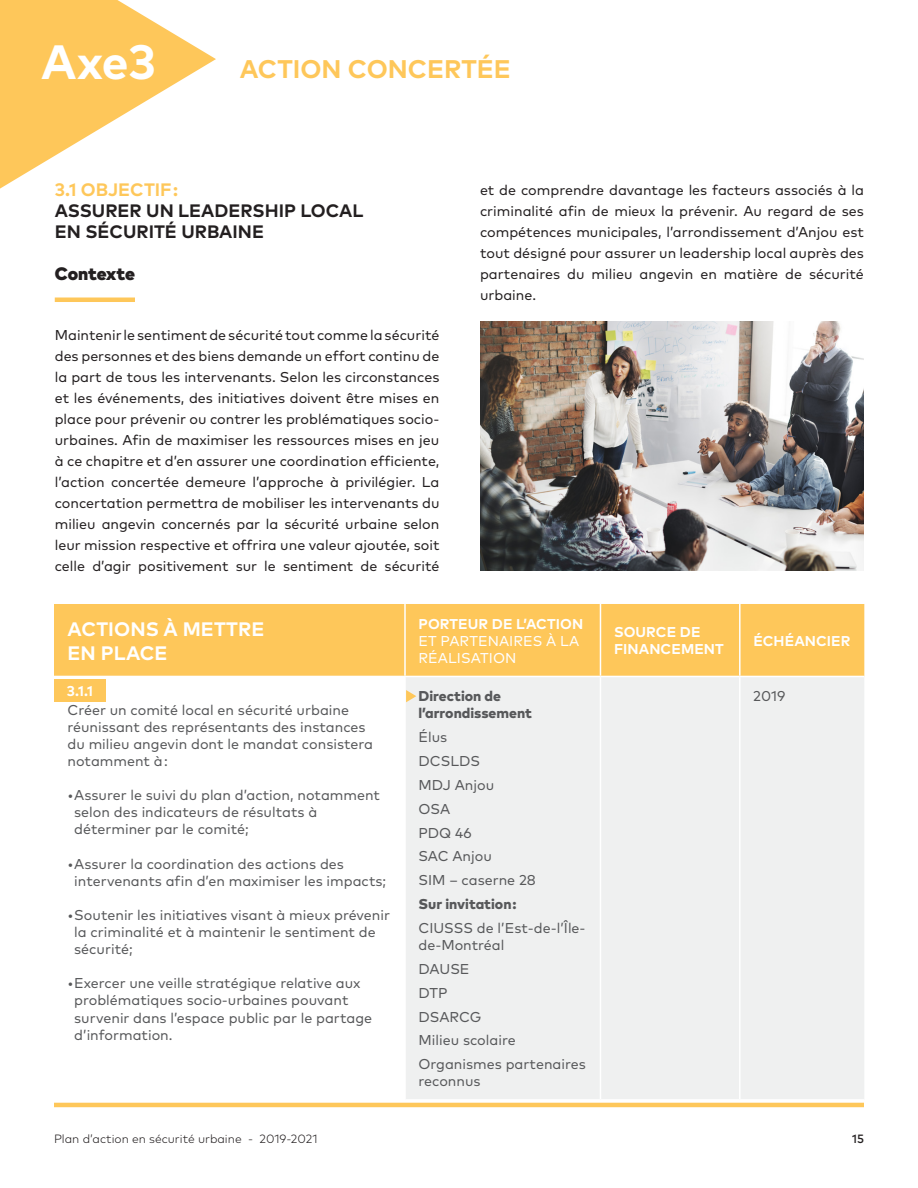
<style>
.page{position:relative;width:918px;height:1188px;background:#fff}
.page>*{position:absolute;margin:0;border:0;box-sizing:border-box;transform-origin:0 0}
.reg{font:700 48.15px "Mark Pro";color:#fff}
.reg-2{font:700 25.5px "Mark Pro";color:#fec75a}
.t1{font:700 19.5px "Mark Pro";letter-spacing:.005em;color:#fff}
.reg-3{font:700 18px/21px "Mark Pro";color:#231f20}
.reg-4{font:700 18px "Mark Pro";color:#fec75a}
.reg-5{font:900 18px "Mark Pro";letter-spacing:-.015em;color:#231f20}
.reg-6{font:14.25px/21px "Mark Pro";color:#231f20;text-align:justify}
.t2{font:14.25px/17.1px "Mark Pro";color:#57585a}
.t3{font:14.25px/17.1px "Mark Pro";letter-spacing:.005em;color:#fff}
.t4{font:800 14.25px/17.1px "Mark Pro";color:#57585a}
.t5{font:700 14.25px/17.1px "Mark Pro";letter-spacing:.005em;color:#fff}
.t6{font:300 12px "Mark Pro";color:#231f20}
.t7{font:500 12px "Mark Pro";color:#231f20}
.s1{font-weight:700}
</style>
<div class="page">
<img style="left:480px;top:322px;width:384px;height:248px">
<hr style="left:54px;top:1103px;width:810px;height:4px;background:#fec75a">
<svg style="left:0;top:0;width:216px;height:189px"></svg>
<hr style="left:55px;top:298px;width:80px;height:4px;background:#fec75a">
<div style="left:54px;top:604px;width:351px;height:72px;background:#fec75a"></div>
<div style="left:406px;top:604px;width:458px;height:72px;background:#fec75a"></div>
<div style="left:406px;top:677px;width:458px;height:422px;background:#eff0f0"></div>
<hr style="left:600px;top:677px;width:1px;height:422px;background:#fff">
<hr style="left:739px;top:677px;width:2px;height:422px;background:#fff">
<hr style="left:404px;top:604px;width:2px;height:72px;background:#fff">
<hr style="left:600px;top:604px;width:1px;height:72px;background:#fff">
<hr style="left:739px;top:604px;width:2px;height:72px;background:#fff">
<div style="left:54px;top:679px;width:52px;height:22px;background:#fec75a"></div>
<svg style="left:406px;top:690px;width:10px;height:12px"></svg>
<p class="reg" style="left:41px;top:25px;width:116px">Axe3</p>
<p class="reg-2" style="left:240px;top:49px;width:272px">ACTION CONCERTÉE</p>
<p class="reg-4" style="left:55px;top:176px;width:125px">3.1 OBJECTIF :</p>
<p class="reg-3" style="left:55px;top:199px;width:310px">ASSURER UN LEADERSHIP LOCAL<br>EN SÉCURITÉ URBAINE</p>
<p class="reg-5" style="left:55px;top:260px;width:82px">Contexte</p>
<p class="reg-6" style="left:55px;top:324px;width:386px">Maintenir le sentiment de sécurité tout comme la sécurité des personnes et des biens demande un effort continu de la part de tous les intervenants. Selon les circonstances et les événements, des initiatives doivent être mises en place pour prévenir ou contrer les problématiques socio&shy;urbaines. Afin de maximiser les ressources mises en jeu à ce chapitre et d’en assurer une coordination efficiente, l’action concertée demeure l’approche à privilégier. La concertation permettra de mobiliser les intervenants du milieu angevin concernés par la sécurité urbaine selon leur mission respective et offrira une valeur ajoutée, soit celle d’agir positivement sur le sentiment de sécurité</p>
<p class="reg-6" style="left:480px;top:178px;width:385px">et de comprendre davantage les facteurs associés à la criminalité afin de mieux la prévenir. Au regard de ses compétences municipales, l’arrondissement d’Anjou est tout désigné pour assurer un leadership local auprès des partenaires du milieu angevin en matière de sécurité urbaine.</p>
<p class="t1" style="left:68px;top:615px;width:198px">ACTIONS À METTRE</p>
<p class="t1" style="left:68px;top:638px;width:102px">EN PLACE</p>
<p class="t5" style="left:67px;top:681px;width:28px">3.1.1</p>
<p class="t2" style="left:68px;top:700px;width:307px">Créer un comité local en sécurité urbaine réunissant des représentants des instances du milieu angevin dont le mandat consistera notamment à :</p>
<p class="t2" style="left:74px;top:785px;width:307px;text-indent:-7px">•Assurer le suivi du plan d’action, notamment selon des indicateurs de résultats à déterminer par le comité;</p>
<p class="t2" style="left:74px;top:854px;width:313px;text-indent:-7px">•Assurer la coordination des actions des intervenants afin d’en maximiser les impacts;</p>
<p class="t2" style="left:74px;top:905px;width:317px;text-indent:-7px">•Soutenir les initiatives visant à mieux prévenir la criminalité et à maintenir le sentiment de sécurité;</p>
<p class="t2" style="left:74px;top:974px;width:299px;text-indent:-7px">•Exercer une veille stratégique relative aux problématiques socio-urbaines pouvant survenir dans l’espace public par le partage d’information.</p>
<p class="t3" style="left:419px;top:614px;width:166px"><span class="s1">PORTEUR DE L’ACTION<br></span>ET PARTENAIRES À LA<br>RÉALISATION</p>
<p class="t5" style="left:614px;top:623px;width:111px">SOURCE DE<br>FINANCEMENT</p>
<p class="t5" style="left:753px;top:631px;width:99px">ÉCHÉANCIER</p>
<p class="t4" style="left:418px;top:686px;width:115px">Direction de l’arrondissement</p>
<p class="t2" style="left:418px;top:727px;width:30px">Élus</p>
<p class="t2" style="left:418px;top:751px;width:63px">DCSLDS</p>
<p class="t2" style="left:418px;top:775px;width:77px">MDJ Anjou</p>
<p class="t2" style="left:418px;top:799px;width:33px">OSA</p>
<p class="t2" style="left:418px;top:823px;width:55px">PDQ 46</p>
<p class="t2" style="left:418px;top:847px;width:75px">SAC Anjou</p>
<p class="t2" style="left:418px;top:871px;width:119px">SIM – caserne 28</p>
<p class="t4" style="left:418px;top:894px;width:100px">Sur invitation :</p>
<p class="t2" style="left:418px;top:918px;width:169px">CIUSSS de l’Est-de-l’Île&shy;de-Montréal</p>
<p class="t2" style="left:418px;top:959px;width:53px">DAUSE</p>
<p class="t2" style="left:418px;top:983px;width:31px">DTP</p>
<p class="t2" style="left:418px;top:1007px;width:65px">DSARCG</p>
<p class="t2" style="left:418px;top:1031px;width:99px">Milieu scolaire</p>
<p class="t2" style="left:418px;top:1055px;width:169px">Organismes partenaires reconnus</p>
<p class="t2" style="left:753px;top:686px;width:34px">2019</p>
<p class="t6" style="left:54px;top:1130px;width:265px">Plan d’action en sécurité urbaine - 2019-2021</p>
<p class="t7" style="left:852px;top:1130px;width:13px">15</p>
</div>
